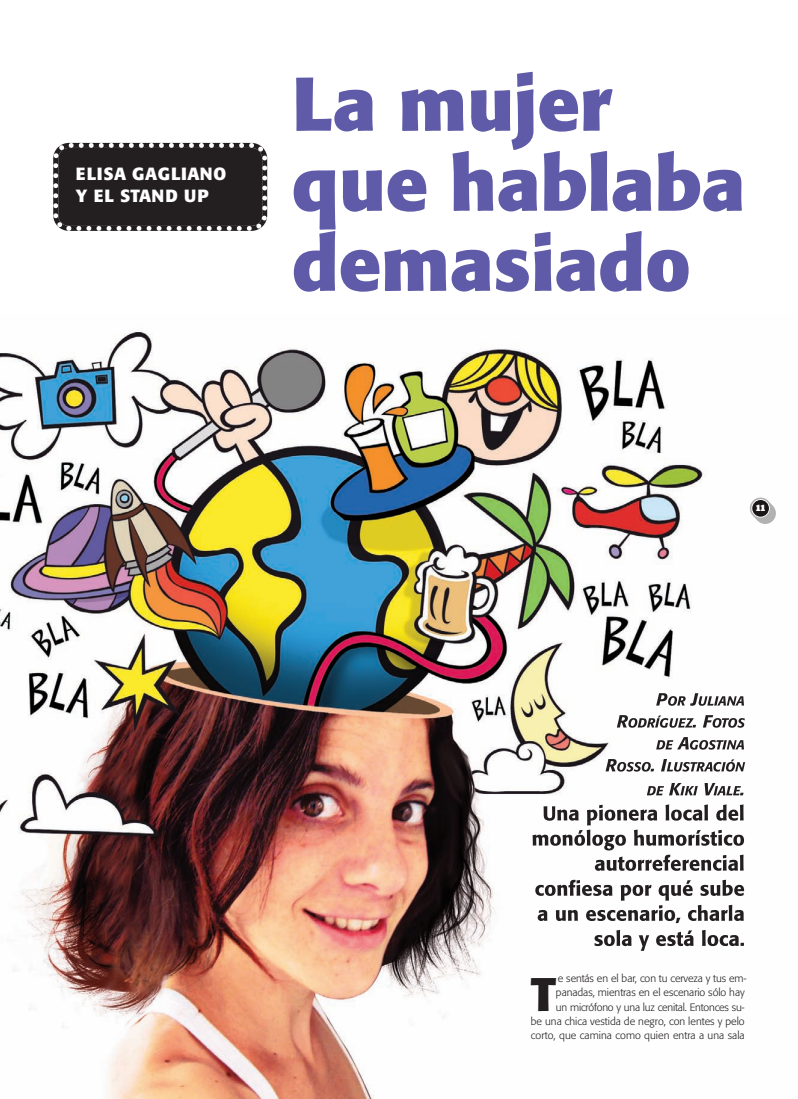
<style>
.page{position:relative;width:798px;height:1099px;background:#fff}
.page>*{position:absolute;margin:0;border:0;box-sizing:border-box;transform-origin:0 0}
.t1{font:700 75px/80px "Formata";color:#5f5ba8}
.t2{font:700 46.62px "Formata";color:#231f20}
.t3{font:700 17.5px/22px "Formata";letter-spacing:.03em;color:#fff}
.t4{font:300 10.62px/14.4px "Formata";letter-spacing:-.005em;color:#231f20;text-align:right}
.t5{font:8.75px "Big Mummy";color:#fff}
</style>
<div class="page">
<img style="left:1px;top:331px;width:775px;height:768px">
<img style="left:656px;top:693px;width:87px;height:12px">
<img style="left:616px;top:715px;width:97px;height:12px">
<img style="left:656px;top:737px;width:87px;height:12px">
<img style="left:605px;top:759px;width:84px;height:12px">
<img style="left:646px;top:783px;width:97px;height:12px">
<img style="left:543px;top:804px;width:103px;height:21px">
<img style="left:532px;top:829px;width:93px;height:21px">
<img style="left:594px;top:854px;width:86px;height:16px">
<img style="left:535px;top:879px;width:96px;height:21px">
<img style="left:537px;top:909px;width:112px;height:12px">
<img style="left:594px;top:929px;width:99px;height:21px">
<svg style="left:53px;top:142px;width:215px;height:89px;background:#353132"></svg>
<svg style="left:749px;top:497px;width:26px;height:27px"></svg>
<svg style="left:751px;top:499px;width:18px;height:18px"></svg>
<div style="left:752px;top:500px;width:16px;height:16px;background:#1a1516;border-radius:50%"></div>
<hr style="left:0;top:53px;width:1px;height:992px;background:#feecdb">
<h3 class="t3" style="left:76px;top:164px;width:152px">ELISA GAGLIANO<br>Y EL STAND UP</h3>
<h1 class="t1" style="left:292px;top:70px;width:455px">La mujer que hablaba demasiado</h1>
<p class="t5" style="left:756px;top:502px;width:10px">11</p>
<p class="t4" style="left:530px;top:971px;width:217px">e sentás en el bar, con tu cerveza y tus em&shy;panadas, mientras en el escenario sólo hay<br>un micrófono y una luz cenital. Entonces su-<br>be una chica vestida de negro, con lentes y pelo corto, que camina como quien entra a una sala</p>
<h2 class="t2" style="left:530px;top:974px;width:27px">T</h2>
</div>
